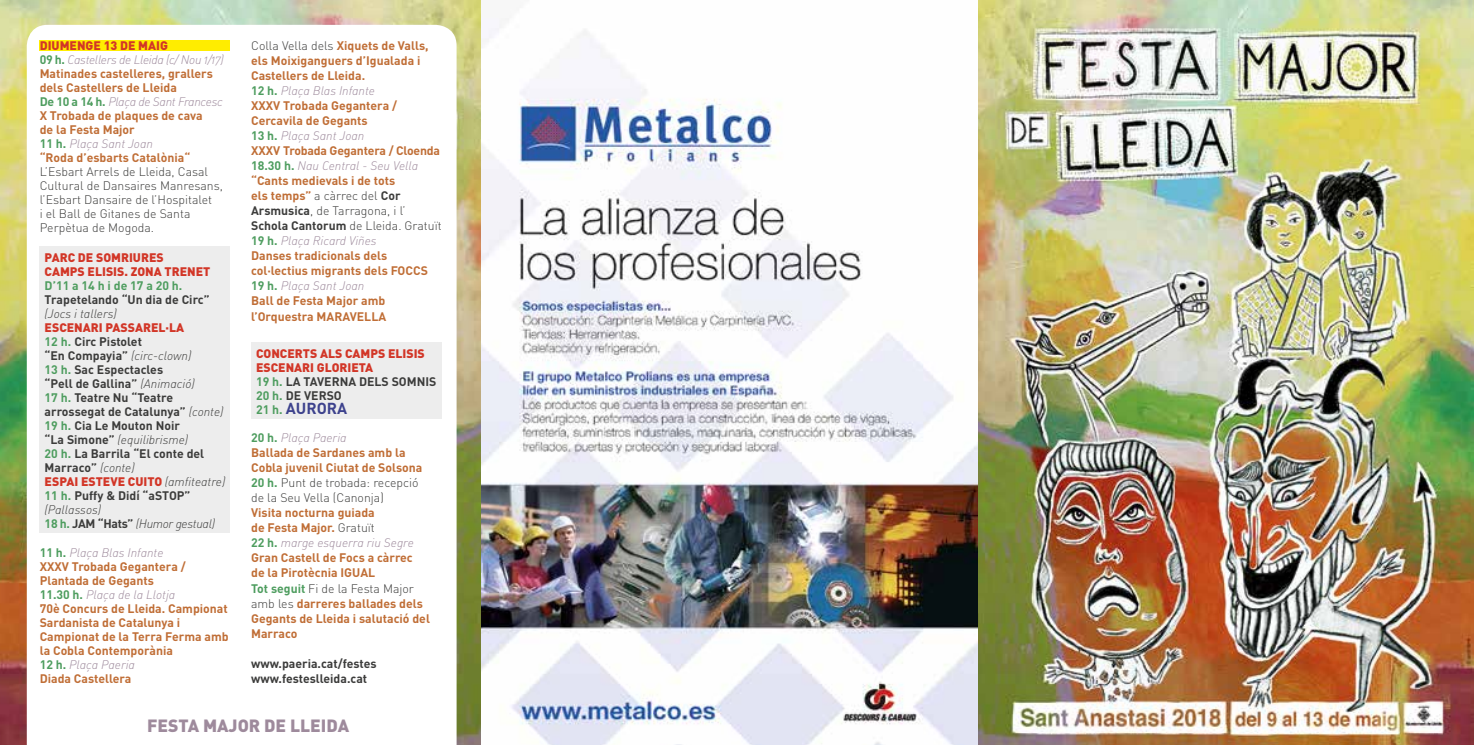
<style>
.page{position:relative;width:1474px;height:745px;background:#fff}
.page>*{position:absolute;margin:0;border:0;box-sizing:border-box;transform-origin:0 0}
.t1{font:900 17.5px "DIN";color:#9e8a9c}
.t2{font:700 15.75px "DIN";color:#3d428d}
.t3{font:700 12.25px/15px "DIN";color:#c06e36}
.t4{font:700 12.25px/14px "DIN";color:#3c3c3b}
.t5{font:300 12.25px/14px "DIN";color:#3c3c3b}
.t6{font:12.25px "DIN Light Italic Alt";color:#9e8a9c}
.t7{font:900 12.25px/14px "DIN";color:#d23627}
.t8{font:12.25px "DIN Light Italic Alt";letter-spacing:-.025em;color:#9e8a9c}
.t9{font:12.25px "DIN Light Italic Alt";color:#3c3c3b}
.t10{font:12.25px/14px "DIN Light Italic Alt";letter-spacing:-.025em;color:#3c3c3b}
.t11{font:700 12.25px "DIN";color:#4e9d5f}
.s1{font-family:"DIN";font-weight:700;color:#4e9d5f}
.s2{font-weight:900;color:#d23627}
.s3{color:#4e9d5f}
.s4{font-family:"DIN Light Italic Alt";font-weight:400}
.s5{font-family:"DIN";font-weight:700}
.s6{font-weight:300;color:#3c3c3b}
.s7{font-weight:700;color:#c06e36}
.s8{font-weight:700}
.s9{font-weight:700;color:#4e9d5f}
.s10{font-weight:700;color:#3c3c3b}
.s11{font-size:12.25px;color:#4e9d5f}
</style>
<div class="page">
<img style="left:0;top:0;width:1473px;height:744px">
<div style="left:40px;top:246px;width:190px;height:286px;background:#ededed"></div>
<div style="left:251px;top:342px;width:190px;height:76px;background:#ededed"></div>
<p class="t7" style="left:40px;top:38px;width:130px">DIUMENGE 13 DE MAIG</p>
<p class="t8" style="left:40px;top:52px;width:185px"><span class="s1">09 h.</span> Castellers de Lleida (c/ Nou 1/17)</p>
<p class="t3" style="left:40px;top:66px;width:175px;line-height:14px">Matinades castelleres, grallers dels Castellers de Lleida</p>
<p class="t8" style="left:40px;top:94px;width:185px"><span class="s1">De 10 a 14 h.</span> Plaça de Sant Francesc</p>
<p class="t3" style="left:40px;top:108px;width:164px;line-height:14px">X Trobada de plaques de cava de la Festa Major</p>
<p class="t6" style="left:40px;top:136px;width:115px"><span class="s1">11 h.</span> Plaça Sant Joan</p>
<p class="t3" style="left:40px;top:149px;width:152px">“Roda d’esbarts Catalònia“</p>
<p class="t5" style="left:40px;top:164px;width:185px">L’Esbart Arrels de Lleida, Casal<br>Cultural de Dansaires Manresans, l’Esbart Dansaire de l’Hospitalet<br>i el Ball de Gitanes de Santa<br>Perpètua de Mogoda.</p>
<p class="t7" style="left:45px;top:249px;width:167px">PARC DE SOMRIURES<br>CAMPS ELISIS. ZONA TRENET</p>
<p class="t11" style="left:45px;top:277px;width:139px">D’11 a 14 h i de 17 a 20 h.</p>
<p class="t4" style="left:45px;top:291px;width:166px">Trapetelando “Un dia de Circ”</p>
<p class="t9" style="left:45px;top:305px;width:74px">(Jocs i tallers)</p>
<p class="t4" style="left:45px;top:319px;width:180px"><span class="s2">ESCENARI PASSAREL·LA<br></span><span class="s3">12 h.</span> Circ Pistolet<br>“En Compayia” <span class="s4">(circ-clown)<br></span><span class="s3">13 h.</span> Sac Espectacles<br>“Pell de Gallina” <span class="s4">(Animació)<br></span><span class="s3">17 h.</span> Teatre Nu “Teatre arrossegat de Catalunya” <span class="s4">(conte)<br></span><span class="s3">19 h.</span> Cia Le Mouton Noir</p>
<p class="t9" style="left:45px;top:431px;width:145px"><span class="s5">“La Simone”</span> (equilibrisme)</p>
<p class="t4" style="left:45px;top:445px;width:182px"><span class="s3">20 h.</span> La Barrila “El conte del<br>Marraco” <span class="s4">(conte)<br></span><span class="s2">ESPAI ESTEVE CUITO</span> <span class="s4">(amfiteatre)<br></span><span class="s3">11 h.</span> Puffy &amp; Didí “aSTOP”</p>
<p class="t10" style="left:45px;top:502px;width:172px">(Pallassos)<br><span class="s1">18 h.</span> <span class="s5">JAM “Hats”</span> (Humor gestual)</p>
<p class="t6" style="left:40px;top:544px;width:125px"><span class="s1">11 h.</span> Plaça Blas Infante</p>
<p class="t3" style="left:40px;top:558px;width:147px;line-height:14px">XXXV Trobada Gegantera /<br>Plantada de Gegants</p>
<p class="t6" style="left:40px;top:586px;width:137px"><span class="s1">11.30 h.</span> Plaça de la Llotja</p>
<p class="t3" style="left:40px;top:600px;width:190px;line-height:14px">70è Concurs de Lleida. Campionat<br>Sardanista de Catalunya i<br>Campionat de la Terra Ferma amb la Cobla Contemporània</p>
<p class="t6" style="left:40px;top:656px;width:97px"><span class="s1">12 h.</span> Plaça Paeria</p>
<p class="t3" style="left:40px;top:670px;width:93px">Diada Castellera</p>
<p class="t3" style="left:251px;top:37px;width:179px"><span class="s6">Colla Vella dels</span> Xiquets de Valls, els Moixiganguers d’Igualada i<br>Castellers de Lleida.</p>
<p class="t6" style="left:251px;top:83px;width:125px"><span class="s1">12 h.</span> Plaça Blas Infante</p>
<p class="t3" style="left:251px;top:97px;width:147px">XXXV Trobada Gegantera /<br>Cercavila de Gegants</p>
<p class="t6" style="left:251px;top:128px;width:115px"><span class="s1">13 h.</span> Plaça Sant Joan</p>
<p class="t3" style="left:251px;top:142px;width:190px">XXXV Trobada Gegantera / Cloenda</p>
<p class="t6" style="left:251px;top:158px;width:168px"><span class="s1">18.30 h.</span> Nau Central - Seu Vella</p>
<p class="t5" style="left:251px;top:173px;width:192px;line-height:15px"><span class="s7">“Cants medievals i de tots<br>els temps”</span> a càrrec del <span class="s8">Cor<br>Arsmusica</span>, de Tarragona, i l’<br><span class="s8">Schola Cantorum</span> de Lleida. Gratuït</p>
<p class="t6" style="left:251px;top:233px;width:127px"><span class="s1">19 h.</span> Plaça Ricard Viñes</p>
<p class="t3" style="left:251px;top:248px;width:178px">Danses tradicionals dels col·lectius migrants dels FOCCS</p>
<p class="t6" style="left:251px;top:278px;width:115px"><span class="s1">19 h.</span> Plaça Sant Joan</p>
<p class="t3" style="left:251px;top:293px;width:137px">Ball de Festa Major amb l’Orquestra MARAVELLA</p>
<p class="t7" style="left:256px;top:345px;width:182px">CONCERTS ALS CAMPS ELISIS<br>ESCENARI GLORIETA<br><span class="s9">19 h.</span> <span class="s10">LA TAVERNA DELS SOMNIS<br></span><span class="s9">20 h.</span> <span class="s10">DE VERSO</span></p>
<p class="t2" style="left:256px;top:397px;width:93px"><span class="s11">21 h.</span> AURORA</p>
<p class="t6" style="left:251px;top:430px;width:97px"><span class="s1">20 h.</span> Plaça Paeria</p>
<p class="t3" style="left:251px;top:444px;width:173px">Ballada de Sardanes amb la<br>Cobla juvenil Ciutat de Solsona<br><span class="s3">20 h.</span> <span class="s6">Punt de trobada: recepció de la Seu Vella (Canonja)</span></p>
<p class="t3" style="left:251px;top:504px;width:125px">Visita nocturna guiada de Festa Major. <span class="s6">Gratuït</span></p>
<p class="t6" style="left:251px;top:535px;width:164px"><span class="s1">22 h.</span> marge esquerra riu Segre</p>
<p class="t3" style="left:251px;top:549px;width:180px">Gran Castell de Focs a càrrec<br>de la Pirotècnia IGUAL<br><span class="s3">Tot seguit</span> <span class="s6">Fi de la Festa Major amb les</span> darreres ballades dels<br>Gegants de Lleida i salutació del<br>Marraco</p>
<p class="t4" style="left:251px;top:655px;width:127px;line-height:15px">www.paeria.cat/festes www.festeslleida.cat</p>
<h1 class="t1" style="left:147px;top:714px;width:203px">FESTA MAJOR DE LLEIDA</h1>
</div>
